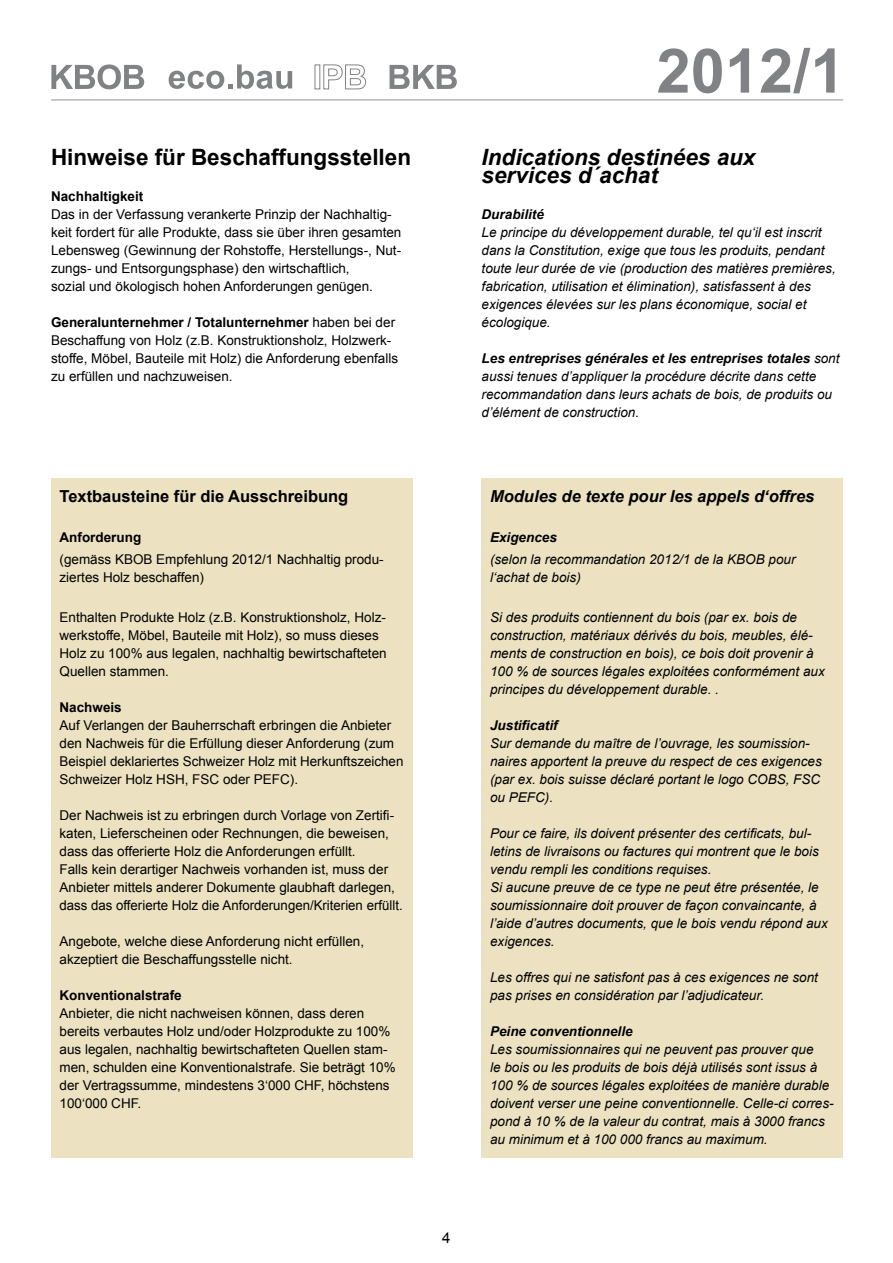
<style>
.page{position:relative;width:893px;height:1263px;background:#fff}
.page>*{position:absolute;margin:0;border:0;box-sizing:border-box;transform-origin:0 0}
.t1{font:700 61.5px "Arial";color:#808285}
.t2{font:italic 700 22.5px/18px "Arial";color:#000}
.t3{font:700 22.5px "Arial";color:#000}
.t4{font:italic 700 16.5px "Arial";color:#000}
.t5{font:700 16.5px "Arial";color:#000}
.t6{font:15px "Arial";color:#000}
.t7{font:italic 13.5px/18px "Arial";color:#000}
.t8{font:13.5px/18px "Arial";color:#000}
.t9{font:700 13.5px "Arial";color:#000}
.t10{font:italic 700 13.5px "Arial";color:#000}
.s1{font-weight:700}
</style>
<div class="page">
<div style="left:51px;top:478px;width:361px;height:680px;background:#ece2c1"></div>
<div style="left:482px;top:478px;width:361px;height:680px;background:#ece2c1"></div>
<hr style="left:51px;top:100px;width:792px;height:1px;background:#939598">
<svg style="left:51px;top:64px;width:93px;height:25px"></svg>
<div style="left:315px;top:64px;width:5px;height:25px;border:1px solid #808285"></div>
<svg style="left:323px;top:64px;width:43px;height:26px"></svg>
<svg style="left:390px;top:65px;width:67px;height:24px"></svg>
<svg style="left:169px;top:64px;width:123px;height:25px"></svg>
<h1 class="t3" style="left:51px;top:142px;width:362px">Hinweise für Beschaffungsstellen</h1>
<h2 class="t9" style="left:51px;top:187px;width:94px">Nachhaltigkeit</h2>
<p class="t8" style="left:51px;top:206px;width:352px">Das in der Verfassung verankerte Prinzip der Nachhaltig&shy;keit fordert für alle Produkte, dass sie über ihren gesamten Lebensweg (Gewinnung der Rohstoffe, Herstellungs-, Nut&shy;zungs- und Entsorgungsphase) den wirtschaftlich,<br>sozial und ökologisch hohen Anforderungen genügen.</p>
<p class="t8" style="left:51px;top:314px;width:349px"><span class="s1">Generalunternehmer / Totalunternehmer</span> haben bei der Beschaffung von Holz (z.B. Konstruktionsholz, Holzwerk&shy;stoffe, Möbel, Bauteile mit Holz) die Anforderung ebenfalls zu erfüllen und nachzuweisen.</p>
<h2 class="t5" style="left:60px;top:485px;width:290px">Textbausteine für die Ausschreibung</h2>
<p class="t8" style="left:60px;top:526px;width:326px;line-height:22.2px"><span class="s1">Anforderung<br></span>(gemäss KBOB Empfehlung 2012/1 Nachhaltig produ-</p>
<p class="t8" style="left:60px;top:568px;width:146px">ziertes Holz beschaffen)</p>
<p class="t8" style="left:60px;top:609px;width:329px">Enthalten Produkte Holz (z.B. Konstruktionsholz, Holz&shy;werkstoffe, Möbel, Bauteile mit Holz), so muss dieses Holz zu 100% aus legalen, nachhaltig bewirtschafteten Quellen stammen.</p>
<p class="t8" style="left:60px;top:699px;width:345px"><span class="s1">Nachweis<br></span>Auf Verlangen der Bauherrschaft erbringen die Anbieter den Nachweis für die Erfüllung dieser Anforderung (zum Beispiel deklariertes Schweizer Holz mit Herkunftszeichen Schweizer Holz HSH, FSC oder PEFC).</p>
<p class="t8" style="left:60px;top:807px;width:345px">Der Nachweis ist zu erbringen durch Vorlage von Zertifi&shy;katen, Lieferscheinen oder Rechnungen, die beweisen, dass das offerierte Holz die Anforderungen erfüllt.<br>Falls kein derartiger Nachweis vorhanden ist, muss der Anbieter mittels anderer Dokumente glaubhaft darlegen, dass das offerierte Holz die Anforderungen/Kriterien erfüllt.</p>
<p class="t8" style="left:60px;top:933px;width:306px">Angebote, welche diese Anforderung nicht erfüllen, akzeptiert die Beschaffungsstelle nicht.</p>
<p class="t8" style="left:60px;top:987px;width:338px"><span class="s1">Konventionalstrafe<br></span>Anbieter, die nicht nachweisen können, dass deren bereits verbautes Holz und/oder Holzprodukte zu 100% aus legalen, nachhaltig bewirtschafteten Quellen stam&shy;men, schulden eine Konventionalstrafe. Sie beträgt 10% der Vertragssumme, mindestens 3‘000 CHF, höchstens 100‘000 CHF.</p>
<h1 class="t1" style="left:656px;top:30px;width:190px">2012/1</h1>
<h1 class="t2" style="left:482px;top:149px;width:275px">Indications destinées aux services d´achat</h1>
<h2 class="t10" style="left:482px;top:205px;width:64px">Durabilité</h2>
<p class="t7" style="left:482px;top:224px;width:356px">Le principe du développement durable, tel qu‘il est inscrit dans la Constitution, exige que tous les produits, pendant toute leur durée de vie (production des matières premières, fabrication, utilisation et élimination), satisfassent à des exigences élevées sur les plans économique, social et écologique.</p>
<p class="t7" style="left:482px;top:350px;width:359px"><span class="s1">Les entreprises générales et les entreprises totales</span> sont aussi tenues d’appliquer la procédure décrite dans cette recommandation dans leurs achats de bois, de produits ou d’élément de construction.</p>
<h2 class="t4" style="left:490px;top:485px;width:326px">Modules de texte pour les appels d‘offres</h2>
<p class="t7" style="left:490px;top:526px;width:307px;line-height:22.2px"><span class="s1">Exigences<br></span>(selon la recommandation 2012/1 de la KBOB pour</p>
<p class="t7" style="left:490px;top:568px;width:92px">l‘achat de bois)</p>
<p class="t7" style="left:490px;top:609px;width:336px">Si des produits contiennent du bois (par ex. bois de construction, matériaux dérivés du bois, meubles, élé&shy;ments de construction en bois), ce bois doit provenir à 100 % de sources légales exploitées conformément aux principes du développement durable. .</p>
<p class="t7" style="left:490px;top:717px;width:333px"><span class="s1">Justificatif<br></span>Sur demande du maître de l’ouvrage, les soumission&shy;naires apportent la preuve du respect de ces exigences (par ex. bois suisse déclaré portant le logo COBS, FSC ou PEFC).</p>
<p class="t7" style="left:490px;top:825px;width:339px">Pour ce faire, ils doivent présenter des certificats, bul&shy;letins de livraisons ou factures qui montrent que le bois vendu rempli les conditions requises.<br>Si aucune preuve de ce type ne peut être présentée, le soumissionnaire doit prouver de façon convaincante, à l’aide d’autres documents, que le bois vendu répond aux exigences.</p>
<p class="t7" style="left:490px;top:969px;width:329px">Les offres qui ne satisfont pas à ces exigences ne sont pas prises en considération par l’adjudicateur.</p>
<p class="t7" style="left:490px;top:1023px;width:345px"><span class="s1">Peine conventionnelle<br></span>Les soumissionnaires qui ne peuvent pas prouver que<br>le bois ou les produits de bois déjà utilisés sont issus à 100 % de sources légales exploitées de manière durable doivent verser une peine conventionnelle. Celle-ci corres&shy;pond à 10 % de la valeur du contrat, mais à 3000 francs au minimum et à 100 000 francs au maximum.</p>
<p class="t6" style="left:442px;top:1228px;width:10px">4</p>
</div>
